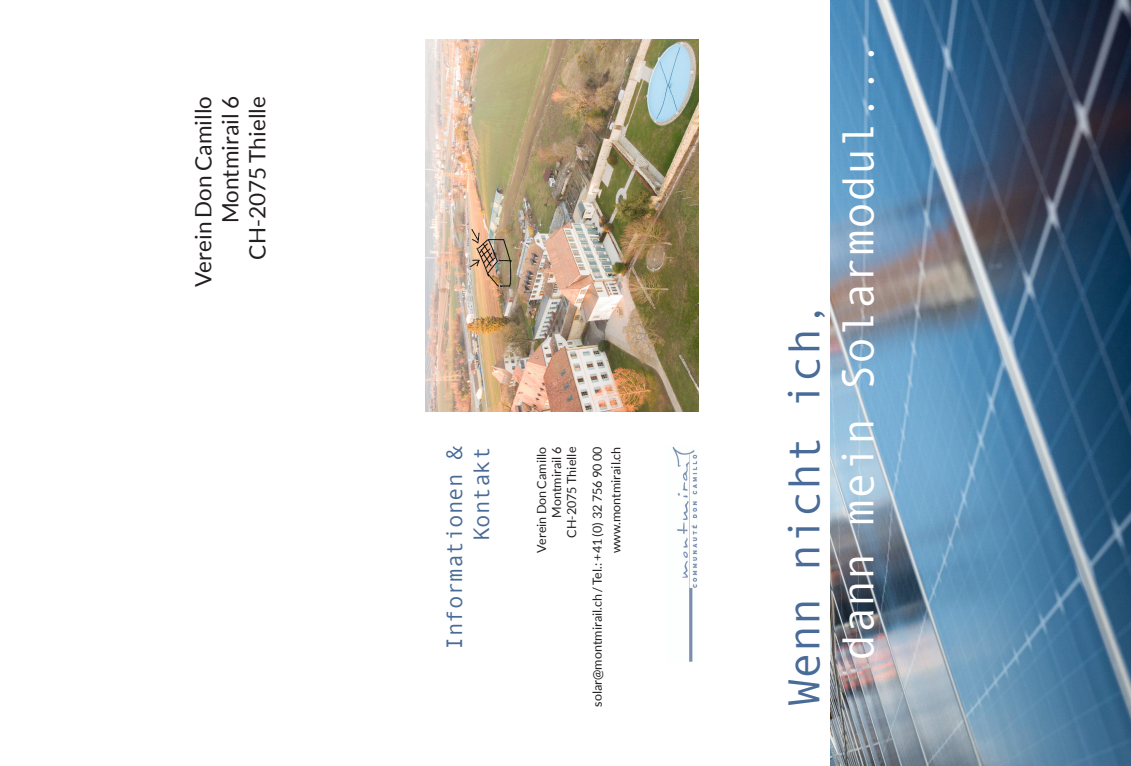
<style>
.page{position:relative;width:1131px;height:766px;background:#fff}
.page>*{position:absolute;margin:0;border:0;box-sizing:border-box;transform-origin:0 0}
.t1{font:45px "Andale Mono";color:#fff}
.t2{font:45px "Andale Mono";color:#496b97}
.t3{font:22.5px "Lato";color:#231f20}
.t4{font:22.5px "Andale Mono";color:#496b97}
.t5{font:12.5px "Lato";color:#231f20}
</style>
<div class="page">
<img style="left:425px;top:39px;width:273px;height:372px">
<img style="left:672px;top:446px;width:25px;height:216px">
<img style="left:830px;top:0;width:300px;height:765px">
<img style="left:470px;top:229px;width:41px;height:57px">
<p class="t3" style="left:191px;top:287px;width:192px;rotate:-90deg">Verein Don Camillo</p>
<p class="t3" style="left:218px;top:223px;width:129px;rotate:-90deg">Montmirail 6</p>
<p class="t3" style="left:245px;top:259px;width:165px;rotate:-90deg">CH-2075 Thielle</p>
<p class="t4" style="left:440px;top:649px;width:204px;rotate:-90deg">Informationen &amp;</p>
<p class="t4" style="left:467px;top:541px;width:96px;rotate:-90deg">Kontakt</p>
<p class="t5" style="left:534px;top:552px;width:107px;rotate:-90deg">Verein Don Camillo</p>
<p class="t5" style="left:549px;top:517px;width:72px;rotate:-90deg">Montmirail 6</p>
<p class="t5" style="left:564px;top:537px;width:92px;rotate:-90deg">CH-2075 Thielle</p>
<p class="t5" style="left:590px;top:706px;width:261px;rotate:-90deg">solar@montmirail.ch / Tel.: +41 (0) 32 756 90 00</p>
<p class="t5" style="left:609px;top:553px;width:108px;rotate:-90deg">www.montmirail.ch</p>
<p class="t2" style="left:774px;top:706px;width:407px;rotate:-90deg">Wenn nicht ich,</p>
<p class="t1" style="left:828px;top:661px;width:623px;rotate:-90deg">dann mein Solarmodul...</p>
</div>
